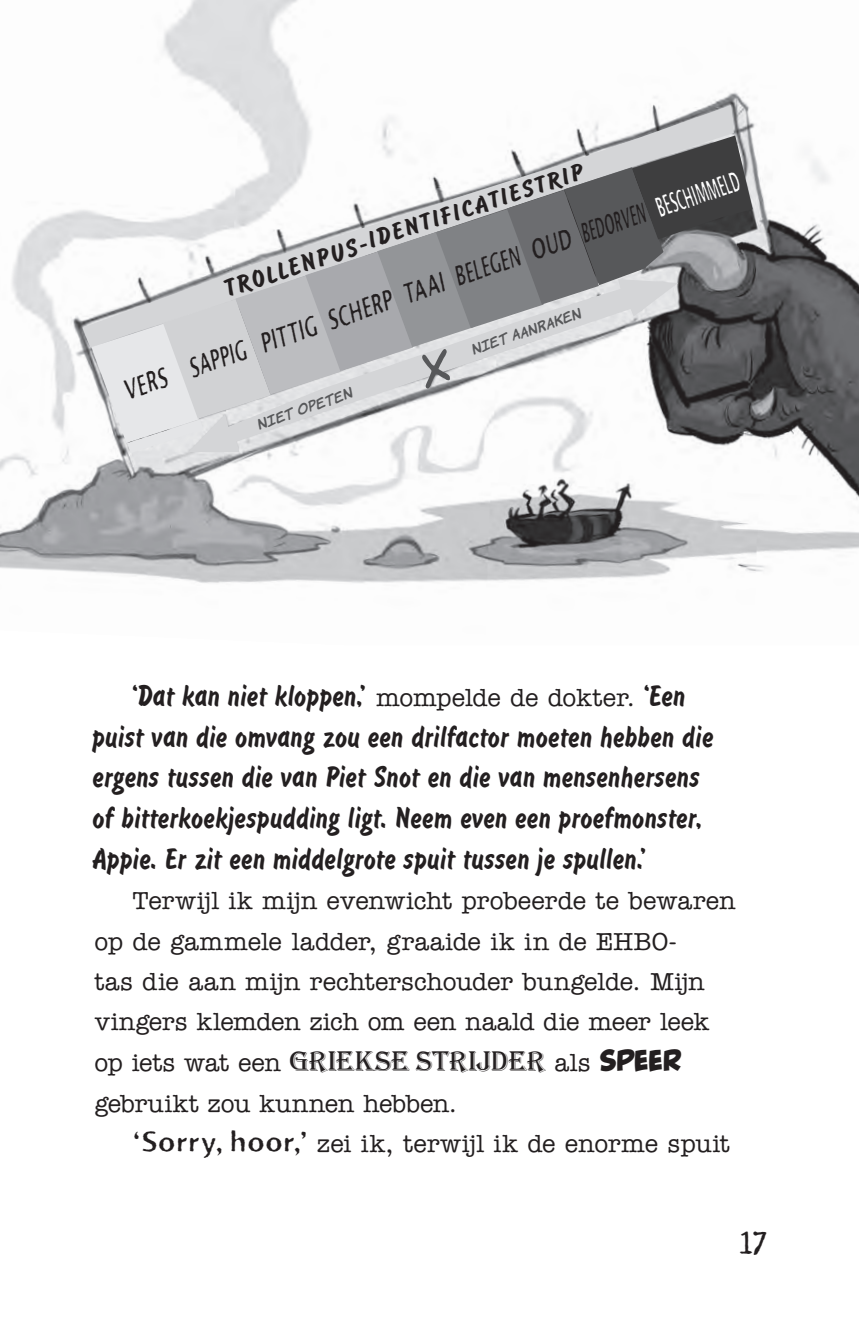
<style>
.page{position:relative;width:859px;height:1337px;background:#fff}
.page>*{position:absolute;margin:0;border:0;box-sizing:border-box;transform-origin:0 0}
.t1{font:italic 31.5px/40.5px "Flash D Ligh";letter-spacing:.035em;color:#231f20}
.t2{font:31.5px "Cleanhouse";color:#231f20}
.t3{font:29.25px "Advert Rough OT Two";color:#231f20;scale:.59 1}
.t4{font:italic 25.43px "Flash D Ligh";color:#231f20;scale:1.14 1}
.t5{font:500 24.75px/40.5px "American Typewriter Std";letter-spacing:-.005em;color:#231f20}
.t6{font:italic 13.5px "Komika Hand";color:#57585a}
.s1{font-size:26.55px}
.s2{color:#fff}
.s3{font-family:"American Typewriter Std";font-weight:500;font-style:normal;font-size:24.75px}
.s4{font-family:"Algerian";font-weight:400;font-size:29.25px}
.s5{font-family:"Blambot FX Pro BB";font-weight:800;font-size:40.5px}
.s6{font-family:"Advert Rough OT Two";font-weight:400;font-size:29.25px}
</style>
<div class="page">
<img style="left:0;top:0;width:858px;height:583px">
<svg style="left:82px;top:105px;width:651px;height:242px"></svg>
<svg style="left:91px;top:135px;width:669px;height:318px"></svg>
<p class="t4" style="left:221px;top:274px;width:332px;rotate:-18deg"><span class="s1">TROLLENPUS-</span>IDENTIFICATIESTRIP</p>
<p class="t3" style="left:118px;top:375px;width:1104px;rotate:-19deg">VERS SAPPIG PITTIG SCHERP TAAI BELEGEN OUD BEDORVEN <span class="s2">BESCHIMMELD</span></p>
<p class="t6" style="left:468px;top:340px;width:116px;rotate:-19deg">NIET AANRAKEN</p>
<p class="t6" style="left:254px;top:415px;width:100px;rotate:-19deg">NIET OPETEN</p>
<p class="t1" style="left:94px;top:676px;width:630px;text-indent:38px">‘Dat kanniet kloppen,’ <span class="s3">mompelde de dokter.</span> ‘Een puist vandieomvang zou eendrilfactor moetenhebbendie ergens tussendievanPiet Snot endievanmensenhersens of bitterkoekjespudding ligt.Neem eveneenproefmonster, Appie.Er zit eenmiddelgrotespuit tussenjespullen.’</p>
<p class="t5" style="left:94px;top:881px;width:642px;text-indent:38px">Terwijl ik mijn evenwicht probeerde te bewaren op de gammele ladder, graaide ik in de EHBO-<br>tas die aan mijn rechterschouder bungelde. Mijn vingers klemden zich om een naald die meer leek op iets wat een <span class="s4">GRIEKSE STRIJDER</span> als <span class="s5">speer </span>gebruikt zou kunnen hebben.</p>
<p class="t5" style="left:133px;top:1124px;width:598px"><span class="s6">‘Sorry, hoor,’</span> zei ik, terwijl ik de enorme spuit</p>
<p class="t2" style="left:739px;top:1222px;width:30px">17</p>
</div>
